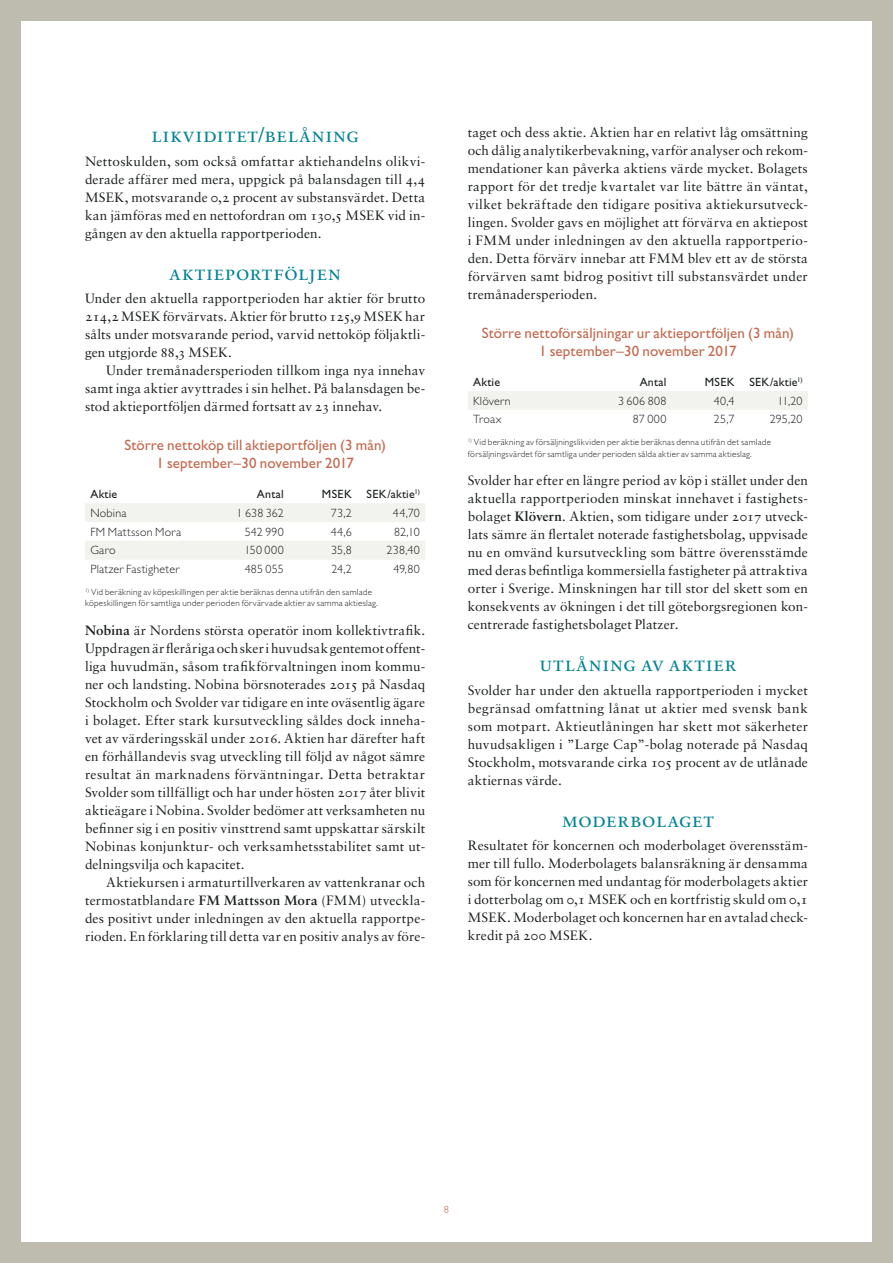
<style>
.page{position:relative;width:893px;height:1263px;background:#bdbcaf}
.page>*{position:absolute;margin:0;border:0;box-sizing:border-box;transform-origin:0 0}
.t1{font:21px "Sabon LT Std";letter-spacing:.035em;color:#008394}
.t2{font:21px "Sabon LT Std";letter-spacing:.015em;color:#008394}
.t3{font:15px/18px "Gill Sans Std";letter-spacing:.01em;color:#c2684d;text-align:center}
.t4{font:13.5px/18px "Sabon LT Std";letter-spacing:.015em;color:#1c211e;text-align:justify}
.t5{font:300 12px "Gill Sans Std";letter-spacing:.02em;color:#1c211e}
.t6{font:12px "Gill Sans Std";letter-spacing:.02em;color:#1c211e}
.t7{font:300 10.5px "Gill Sans Std";color:#c2684d}
.t8{font:300 9px/11.2px "Gill Sans Std";letter-spacing:.03em;color:#1c211e}
.s1{font-weight:700}
</style>
<div class="page">
<div style="left:21px;top:21px;width:851px;height:1221px;background:#fff"></div>
<svg style="left:85px;top:503px;width:340px;height:57px"></svg>
<div style="left:468px;top:391px;width:340px;height:19px;background:#f2f2ee"></div>
<h1 class="t1" style="left:151px;top:122px;width:209px">likviditet/belåning</h1>
<p class="t4" style="left:85px;top:152px;width:342px">Nettoskulden, som också omfattar aktiehandelns olikvi&shy;derade affärer med mera, uppgick på balansdagen till 4,4<br>MSEK, motsvarande 0,2 procent av substansvärdet. Detta kan jämföras med en nettofordran om 130,5 MSEK vid in&shy;gången av den aktuella rapportperioden.</p>
<h1 class="t1" style="left:169px;top:260px;width:173px">aktieportföljen</h1>
<p class="t4" style="left:85px;top:289px;width:342px">Under den aktuella rapportperioden har aktier för brutto 214,2 MSEK förvärvats. Aktier för brutto 125,9 MSEK har sålts under motsvarande period, varvid nettoköp följaktli&shy;gen utgjorde 88,3 MSEK.</p>
<p class="t4" style="left:85px;top:361px;width:342px;text-indent:21px">Under tremånadersperioden tillkom inga nya innehav samt inga aktier avyttrades i sin helhet. På balansdagen be&shy;stod aktieportföljen därmed fortsatt av 23 innehav.</p>
<p class="t3" style="left:124px;top:436px;width:263px">Större nettoköp till aktieportföljen (3 mån)<br>1 september–30 november 2017</p>
<p class="t6" style="left:90px;top:487px;width:29px">Aktie</p>
<p class="t6" style="left:257px;top:487px;width:28px">Antal</p>
<p class="t6" style="left:322px;top:487px;width:99px">MSEK SEK/aktie<sup>1)</sup></p>
<p class="t5" style="left:90px;top:506px;width:38px">Nobina</p>
<p class="t5" style="left:237px;top:506px;width:49px">1 638 362</p>
<p class="t5" style="left:331px;top:506px;width:23px">73,2</p>
<p class="t5" style="left:393px;top:506px;width:28px">44,70</p>
<p class="t5" style="left:90px;top:525px;width:92px">FM Mattsson Mora</p>
<p class="t5" style="left:245px;top:525px;width:41px">542 990</p>
<p class="t5" style="left:331px;top:525px;width:23px">44,6</p>
<p class="t5" style="left:394px;top:525px;width:27px">82,10</p>
<p class="t5" style="left:90px;top:543px;width:27px">Garo</p>
<p class="t5" style="left:245px;top:543px;width:41px">150 000</p>
<p class="t5" style="left:331px;top:543px;width:22px">35,8</p>
<p class="t5" style="left:387px;top:543px;width:35px">238,40</p>
<p class="t5" style="left:90px;top:562px;width:91px">Platzer Fastigheter</p>
<p class="t5" style="left:245px;top:562px;width:41px">485 055</p>
<p class="t5" style="left:331px;top:562px;width:22px">24,2</p>
<p class="t5" style="left:393px;top:562px;width:28px">49,80</p>
<p class="t8" style="left:85px;top:586px;width:294px"><sup>1)</sup> Vid beräkning av köpeskillingen per aktie beräknas denna utifrån den samlade köpeskillingen för samtliga under perioden förvärvade aktier av samma aktieslag.</p>
<p class="t4" style="left:85px;top:621px;width:342px"><span class="s1">Nobina</span> är Nordens största operatör inom kollektivtrafik.<br>Uppdragen är fleråriga och sker i huvudsak gentemot offent&shy;liga huvudmän, såsom trafikförvaltningen inom kommu&shy;ner och landsting. Nobina börsnoterades 2015 på Nasdaq Stockholm och Svolder var tidigare en inte oväsentlig ägare i bolaget. Efter stark kursutveckling såldes dock inneha&shy;vet av värderingsskäl under 2016. Aktien har därefter haft en förhållandevis svag utveckling till följd av något sämre resultat än marknadens förväntningar. Detta betraktar Svolder som tillfälligt och har under hösten 2017 åter blivit aktieägare i Nobina. Svolder bedömer att verksamheten nu befinner sig i en positiv vinsttrend samt uppskattar särskilt Nobinas konjunktur- och verksamhetsstabilitet samt ut&shy;delningsvilja och kapacitet.</p>
<p class="t4" style="left:85px;top:873px;width:342px;text-indent:21px">Aktiekursen i armaturtillverkaren av vattenkranar och termostatblandare <span class="s1">FM Mattsson Mora</span> (FMM) utveckla&shy;des positivt under inledningen av den aktuella rapportpe&shy;rioden. En förklaring till detta var en positiv analys av före-</p>
<p class="t4" style="left:468px;top:123px;width:342px">taget och dess aktie. Aktien har en relativt låg omsättning och dålig analytikerbevakning, varför analyser och rekom&shy;mendationer kan påverka aktiens värde mycket. Bolagets rapport för det tredje kvartalet var lite bättre än väntat, vilket bekräftade den tidigare positiva aktiekursutveck&shy;lingen. Svolder gavs en möjlighet att förvärva en aktiepost i FMM under inledningen av den aktuella rapportperio&shy;den. Detta förvärv innebar att FMM blev ett av de största förvärven samt bidrog positivt till substansvärdet under tremånadersperioden.</p>
<p class="t3" style="left:482px;top:324px;width:314px">Större nettoförsäljningar ur aktieportföljen (3 mån)<br>1 september–30 november 2017</p>
<p class="t6" style="left:473px;top:375px;width:29px">Aktie</p>
<p class="t6" style="left:640px;top:375px;width:28px">Antal</p>
<p class="t6" style="left:705px;top:375px;width:99px">MSEK SEK/aktie<sup>1)</sup></p>
<p class="t5" style="left:473px;top:394px;width:39px">Klövern</p>
<p class="t5" style="left:618px;top:394px;width:50px">3 606 808</p>
<p class="t5" style="left:714px;top:394px;width:22px">40,4</p>
<p class="t5" style="left:778px;top:394px;width:26px">11,20</p>
<p class="t5" style="left:473px;top:413px;width:30px">Troax</p>
<p class="t5" style="left:633px;top:413px;width:35px">87 000</p>
<p class="t5" style="left:714px;top:413px;width:22px">25,7</p>
<p class="t5" style="left:770px;top:413px;width:34px">295,20</p>
<p class="t8" style="left:468px;top:437px;width:305px"><sup>1)</sup> Vid beräkning av försäljningslikviden per aktie beräknas denna utifrån det samlade försäljningsvärdet för samtliga under perioden sålda aktier av samma aktieslag.</p>
<p class="t4" style="left:468px;top:471px;width:342px">Svolder har efter en längre period av köp i stället under den aktuella rapportperioden minskat innehavet i fastighets&shy;bolaget <span class="s1">Klövern</span>. Aktien, som tidigare under 2017 utveck&shy;lats sämre än flertalet noterade fastighetsbolag, uppvisade nu en omvänd kursutveckling som bättre överensstämde med deras befintliga kommersiella fastigheter på attraktiva orter i Sverige. Minskningen har till stor del skett som en konsekvents av ökningen i det till göteborgsregionen kon&shy;centrerade fastighetsbolaget Platzer.</p>
<h1 class="t1" style="left:539px;top:652px;width:198px">utlåning av aktier</h1>
<p class="t4" style="left:468px;top:681px;width:342px">Svolder har under den aktuella rapportperioden i mycket begränsad omfattning lånat ut aktier med svensk bank som motpart. Aktieutlåningen har skett mot säkerheter huvudsakligen i ”Large Cap”-bolag noterade på Nasdaq Stockholm, motsvarande cirka 105 procent av de utlånade aktiernas värde.</p>
<h1 class="t2" style="left:562px;top:807px;width:153px">moderbolaget</h1>
<p class="t4" style="left:468px;top:836px;width:342px">Resultatet för koncernen och moderbolaget överensstäm&shy;mer till fullo. Moderbolagets balansräkning är densamma som för koncernen med undantag för moderbolagets aktier i dotterbolag om 0,1 MSEK och en kortfristig skuld om 0,1<br>MSEK. Moderbolaget och koncernen har en avtalad check&shy;kredit på 200 MSEK.</p>
<p class="t7" style="left:444px;top:1204px;width:7px">8</p>
</div>
